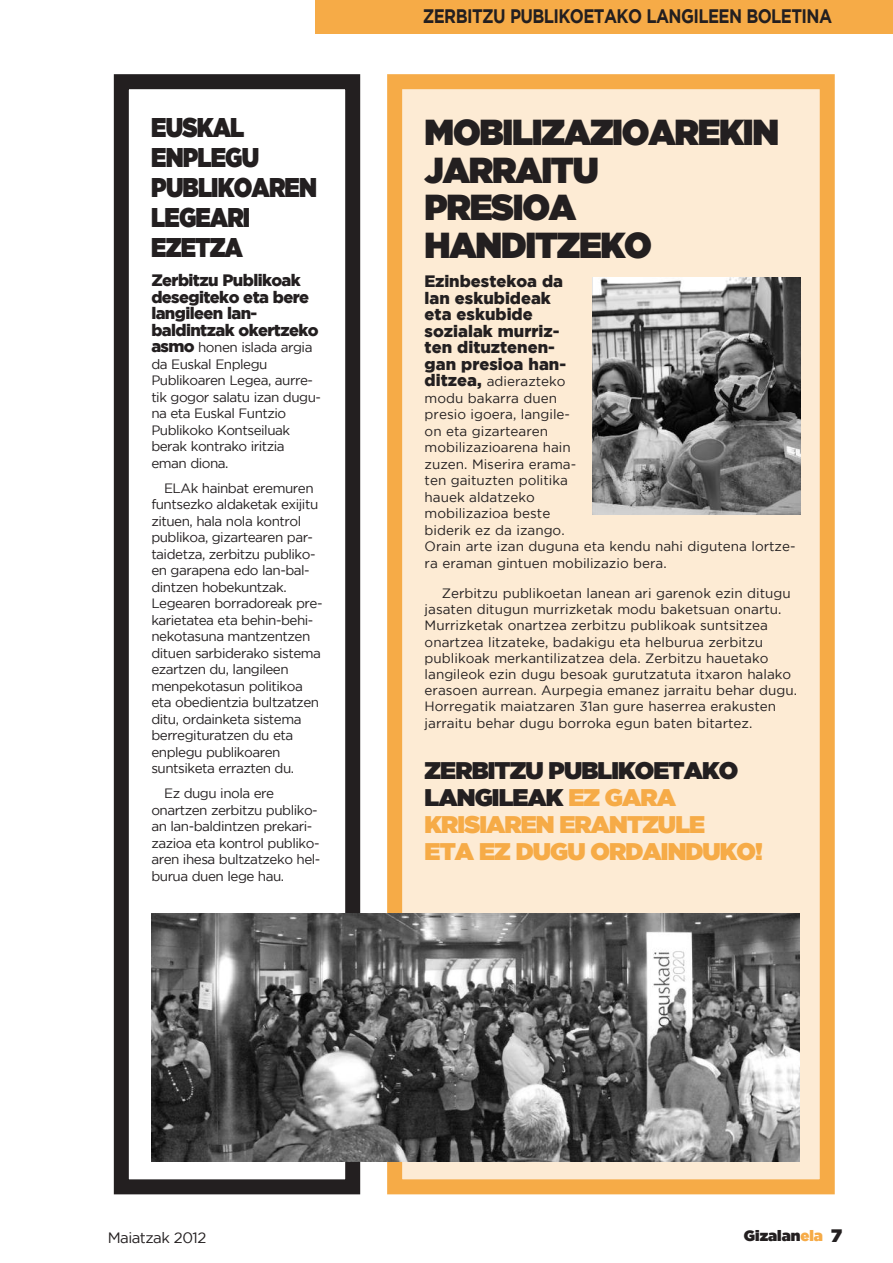
<style>
.page{position:relative;width:893px;height:1263px;background:#fff}
.page>*{position:absolute;margin:0;border:0;box-sizing:border-box;transform-origin:0 0}
.t1{font:36px/37.5px "Gotham Ultra";letter-spacing:-.035em;color:#231f20;scale:.95 1}
.t2{font:27px/30px "Gotham Ultra";letter-spacing:-.035em;color:#231f20;scale:.85 1}
.t3{font:24px/27px "Gotham Ultra";letter-spacing:-.035em;color:#f6ab47}
.t4{font:700 19.5px "Gotham";letter-spacing:-.035em;color:#231f20;scale:.85 1}
.t5{font:900 16.5px/16.5px "Gotham";color:#231f20}
.t6{font:900 16.5px/16.5px "Gotham";letter-spacing:-.035em;color:#231f20}
.t7{font:15px "Gotham";letter-spacing:-.035em;color:#231f20}
.t8{font:15px "Gotham Ultra";color:#231f20}
.t9{font:13.5px/16.5px "Gotham";letter-spacing:-.035em;color:#231f20}
.t10{font:13.5px/16.5px "Gotham";color:#231f20}
.s1{font-weight:900;font-size:16.5px}
.s2{color:#231f20}
.s3{color:#f6ab47}
.s4{font-size:18px}
</style>
<div class="page">
<div style="left:114px;top:74px;width:246px;height:1120px;border:15px solid #231f20"></div>
<div style="left:402px;top:89px;width:418px;height:1090px;background:#fdebd4"></div>
<div style="left:387px;top:74px;width:448px;height:1120px;border:15px solid #f6ab47"></div>
<img style="left:151px;top:914px;width:648px;height:247px">
<img style="left:592px;top:277px;width:209px;height:237px">
<div style="left:315px;top:0;width:578px;height:34px;background:#f6ab47"></div>
<h2 class="t2" style="left:151px;top:114px;width:196px">EUSKAL<br>ENPLEGU<br>PUBLIKOAREN<br>LEGEARI<br>EZETZA</h2>
<p class="t6" style="left:151px;top:273px;width:169px">Zerbitzu Publikoak desegiteko eta bere langileen lan&shy;baldintzak okertzeko</p>
<p class="t9" style="left:151px;top:340px;width:171px"><span class="s1">asmo</span> honen islada argia da Euskal Enplegu<br>Publikoaren Legea, aurre&shy;tik gogor salatu izan dugu&shy;na eta Euskal Funtzio<br>Publikoko Kontseiluak berak kontrako iritzia eman diona.</p>
<p class="t9" style="left:151px;top:481px;width:173px;text-indent:13px">ELAk hainbat eremuren funtsezko aldaketak exijitu zituen, hala nola kontrol publikoa, gizartearen par&shy;taidetza, zerbitzu publiko&shy;en garapena edo lan-bal&shy;dintzen hobekuntzak.<br>Legearen borradoreak pre&shy;karietatea eta behin-behi&shy;nekotasuna mantzentzen dituen sarbiderako sistema ezartzen du, langileen menpekotasun politikoa eta obedientzia bultzatzen ditu, ordainketa sistema berregituratzen du eta enplegu publikoaren suntsiketa errazten du.</p>
<p class="t9" style="left:151px;top:786px;width:171px;text-indent:13px">Ez dugu inola ere onartzen zerbitzu publiko&shy;an lan-baldintzen prekari&shy;zazioa eta kontrol publiko&shy;aren ihesa bultzatzeko hel&shy;burua duen lege hau.</p>
<h3 class="t4" style="left:423px;top:8px;width:483px">ZERBITZU PUBLIKOETAKO LANGILEEN BOLETINA</h3>
<h1 class="t1" style="left:425px;top:116px;width:375px">MOBILIZAZIOAREKIN<br>JARRAITU<br>PRESIOA<br>HANDITZEKO</h1>
<p class="t5" style="left:425px;top:274px;width:143px">Ezinbestekoa da lan eskubideak eta eskubide sozialak murriz&shy;ten dituztenen&shy;gan presioa han-</p>
<p class="t10" style="left:425px;top:374px;width:372px"><span class="s1">ditzea,</span> adierazteko<br>modu bakarra duen<br>presio igoera, langile-<br>on eta gizartearen<br>mobilizazioarena hain<br>zuzen. Miserira erama-<br>ten gaituzten politika<br>hauek aldatzeko<br>mobilizazioa beste<br>biderik ez da izango.<br>Orain arte izan duguna eta kendu nahi digutena lortze&shy;ra eraman gintuen mobilizazio bera.</p>
<p class="t10" style="left:425px;top:586px;width:374px;text-indent:17px">Zerbitzu publikoetan lanean ari garenok ezin ditugu jasaten ditugun murrizketak modu baketsuan onartu.<br>Murrizketak onartzea zerbitzu publikoak suntsitzea onartzea litzateke, badakigu eta helburua zerbitzu publikoak merkantilizatzea dela. Zerbitzu hauetako langileok ezin dugu besoak gurutzatuta itxaron halako erasoen aurrean. Aurpegia emanez jarraitu behar dugu.<br>Horregatik maiatzaren 31an gure haserrea erakusten jarraitu behar dugu borroka egun baten bitartez.</p>
<h3 class="t3" style="left:425px;top:759px;width:340px"><span class="s2">ZERBITZU PUBLIKOETAKO<br>LANGILEAK</span> EZ GARA<br>KRISIAREN ERANTZULE<br>ETA EZ DUGU ORDAINDUKO!</h3>
<p class="t7" style="left:108px;top:1232px;width:100px">Maiatzak 2012</p>
<p class="t8" style="left:744px;top:1229px;width:100px">Gizalan<span class="s3">ela</span> <span class="s4">7</span></p>
</div>
